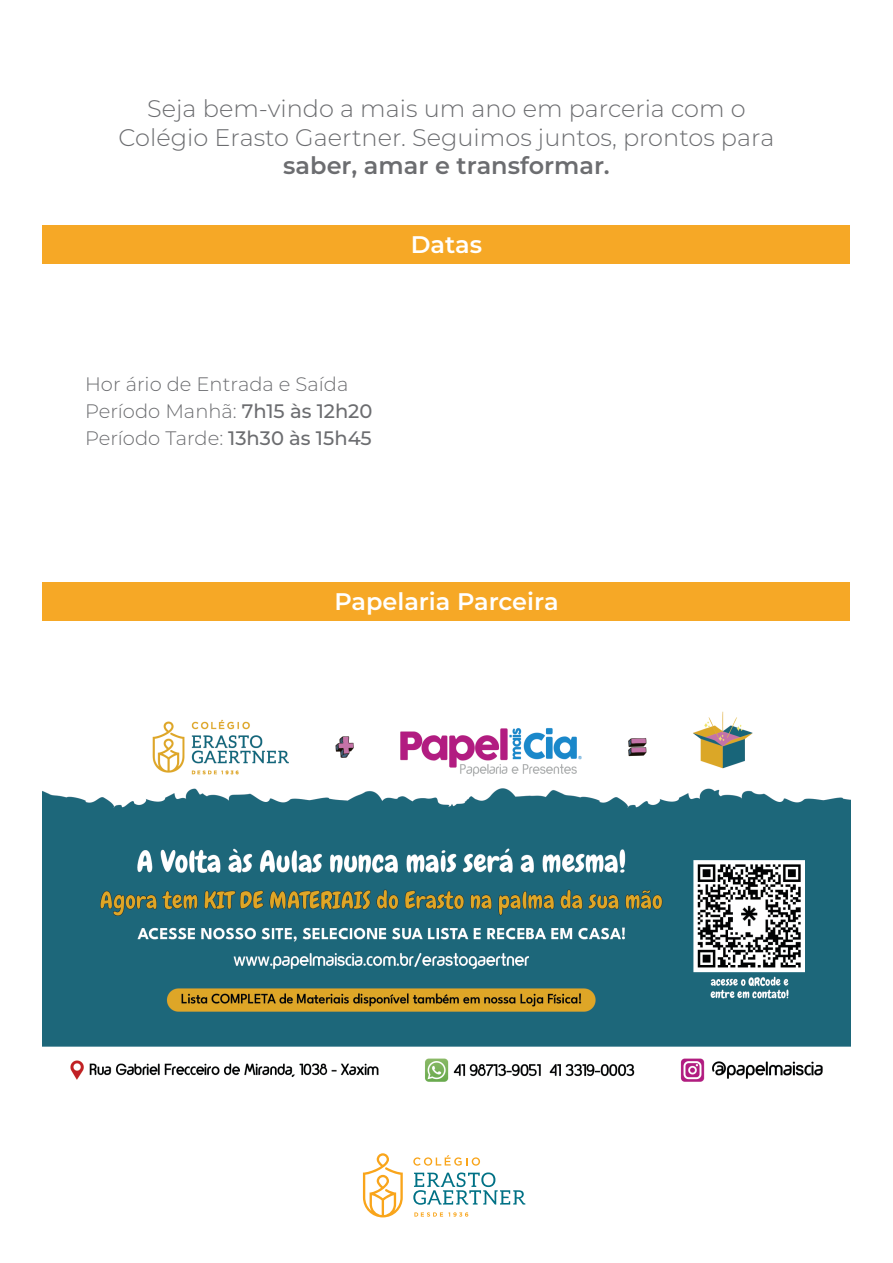
<style>
.page{position:relative;width:893px;height:1263px;background:#fff}
.page>*{position:absolute;margin:0;border:0;box-sizing:border-box;transform-origin:0 0}
.TEXTO___CENTER___Montserrat_16{font:300 24px "Montserrat";color:#6c6d70}
.TEXTO___CENTER___Montserrat_16-2{font:600 24px "Montserrat";color:#6c6d70}
.TÍTULO_DE_SEÇÃO___CENTER___Montserrat_15{font:600 24px "Montserrat";color:#fff}
.TEXTO___LEFT___Montserrat_13{font:300 19.5px/27px "Montserrat";color:#6c6d70}
.s1{font-weight:500}
</style>
<div class="page">
<div style="left:43px;top:225px;width:807px;height:39px;background:#f6a826"></div>
<svg style="left:413px;top:1155px;width:67px;height:11px"></svg>
<svg style="left:413px;top:1172px;width:112px;height:33px"></svg>
<svg style="left:414px;top:1212px;width:54px;height:5px"></svg>
<svg style="left:363px;top:1153px;width:40px;height:64px"></svg>
<div style="left:43px;top:583px;width:807px;height:38px;background:#f6a826"></div>
<img style="left:43px;top:711px;width:807px;height:371px">
<p class="TEXTO___CENTER___Montserrat_16" style="left:147px;top:92px;width:600px">Seja bem-vindo a mais um ano em parceria com o</p>
<p class="TEXTO___CENTER___Montserrat_16" style="left:119px;top:121px;width:657px">Colégio Erasto Gaertner. Seguimos juntos, prontos para</p>
<p class="TEXTO___CENTER___Montserrat_16-2" style="left:283px;top:149px;width:328px">saber, amar e transformar.</p>
<p class="TÍTULO_DE_SEÇÃO___CENTER___Montserrat_15" style="left:411px;top:227px;width:73px">Datas</p>
<p class="TEXTO___LEFT___Montserrat_13" style="left:85px;top:370px;width:289px">Hor ário de Entrada e Saída<br>Período Manhã: <span class="s1">7h15 às 12h20</span></p>
<p class="TEXTO___LEFT___Montserrat_13" style="left:85px;top:424px;width:288px">Período Tarde: <span class="s1">13h30 às 15h45</span></p>
<p class="TÍTULO_DE_SEÇÃO___CENTER___Montserrat_15" style="left:334px;top:584px;width:226px">Papelaria Parceira</p>
</div>
